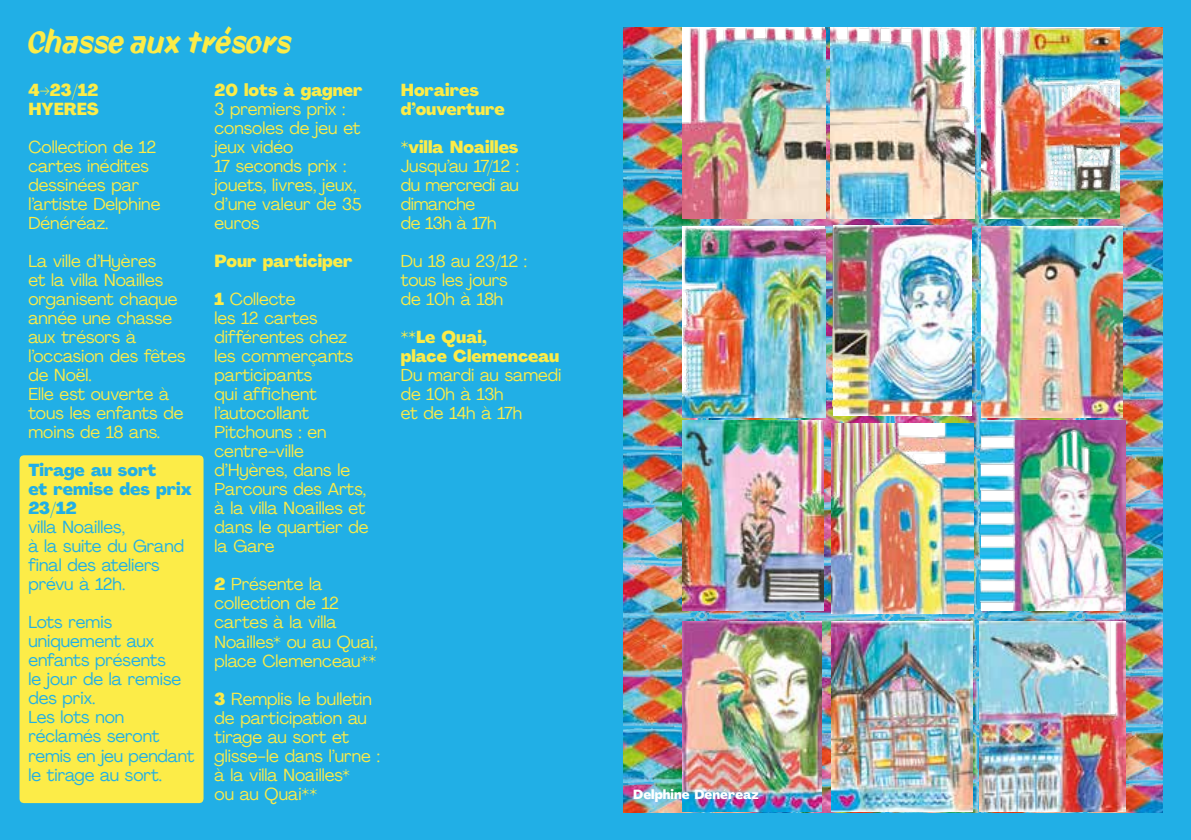
<style>
.page{position:relative;width:1191px;height:840px;background:#fff}
.page>*{position:absolute;margin:0;border:0;box-sizing:border-box;transform-origin:0 0}
.t1{font:30px "Joe 182";color:#fcec48}
.t2{font:17px/19px "Agrandir";color:#fcec48}
.t3{font:17px/19px "Agrandir";color:#21afe6}
.t4{font:800 17px/19px "Agrandir";color:#fcec48}
.t5{font:17px/19px "Agrandir";letter-spacing:-.02em;color:#fcec48}
.t6{font:800 17px/19px "Agrandir";color:#21afe6}
.t7{font:800 13px "Agrandir";color:#fff}
.s1{font-weight:800}
</style>
<div class="page">
<div style="left:0;top:0;width:1191px;height:839px;background:#21afe6"></div>
<img style="left:624px;top:28px;width:538px;height:783px">
<img style="left:682px;top:28px;width:143px;height:190px">
<img style="left:979px;top:620px;width:146px;height:191px">
<img style="left:830px;top:28px;width:144px;height:190px">
<img style="left:981px;top:28px;width:138px;height:190px">
<img style="left:682px;top:226px;width:143px;height:191px">
<img style="left:833px;top:225px;width:138px;height:190px">
<img style="left:981px;top:226px;width:141px;height:191px">
<img style="left:682px;top:420px;width:141px;height:190px">
<img style="left:831px;top:423px;width:142px;height:190px">
<img style="left:980px;top:420px;width:145px;height:190px">
<img style="left:682px;top:620px;width:139px;height:191px">
<img style="left:831px;top:620px;width:142px;height:191px">
<div style="left:20px;top:455px;width:183px;height:347px;background:#fcec48"></div>
<h1 class="t1" style="left:28px;top:20px;width:265px">Chasse aux trésors</h1>
<p class="t4" style="left:28px;top:80px;width:72px">4→23/12<br>HYERES</p>
<p class="t2" style="left:28px;top:137px;width:134px">Collection de 12 cartes inédites dessinées par l’artiste Delphine<br>Dénéréaz.</p>
<p class="t2" style="left:28px;top:251px;width:159px">La ville d’Hyères<br>et la villa Noailles organisent chaque année une chasse aux trésors à l’occasion des fêtes de Noël.<br>Elle est ouverte à tous les enfants de moins de 18 ans.</p>
<p class="t6" style="left:28px;top:460px;width:165px">Tirage au sort<br>et remise des prix<br>23/12</p>
<p class="t3" style="left:28px;top:517px;width:157px">villa Noailles,<br>à la suite du Grand final des ateliers prévu à 12h.</p>
<p class="t3" style="left:28px;top:612px;width:167px">Lots remis uniquement aux enfants présents<br>le jour de la remise des prix.<br>Les lots non réclamés seront remis en jeu pendant le tirage au sort.</p>
<p class="t4" style="left:214px;top:80px;width:149px">20 lots à gagner</p>
<p class="t2" style="left:214px;top:99px;width:148px">3 premiers prix : consoles de jeu et jeux vidéo<br>17 seconds prix : jouets, livres, jeux, d’une valeur de 35 euros</p>
<p class="t4" style="left:214px;top:251px;width:140px">Pour participer</p>
<p class="t2" style="left:214px;top:289px;width:156px"><span class="s1">1</span> Collecte<br>les 12 cartes différentes chez les commerçants participants<br>qui affichent l’autocollant<br>Pitchouns : en centre-ville d’Hyères, dans le<br>Parcours des Arts, à la villa Noailles et dans le quartier de la Gare</p>
<p class="t2" style="left:214px;top:574px;width:164px"><span class="s1">2</span> Présente la collection de 12 cartes à la villa<br>Noailles* ou au Quai, place Clemenceau**</p>
<p class="t2" style="left:214px;top:688px;width:167px"><span class="s1">3</span> Remplis le bulletin de participation au tirage au sort et glisse-le dans l’urne : à la villa Noailles*<br>ou au Quai**</p>
<p class="t4" style="left:401px;top:81px;width:106px">Horaires d’ouverture</p>
<p class="t4" style="left:401px;top:138px;width:119px">*villa Noailles</p>
<p class="t5" style="left:401px;top:156px;width:120px">Jusqu’au 17/12 : du mercredi au dimanche<br>de 13h à 17h</p>
<p class="t2" style="left:401px;top:251px;width:128px">Du 18 au 23/12 : tous les jours de 10h à 18h</p>
<p class="t4" style="left:401px;top:328px;width:160px">**Le Quai,<br>place Clemenceau</p>
<p class="t2" style="left:401px;top:365px;width:162px">Du mardi au samedi de 10h à 13h<br>et de 14h à 17h</p>
<p class="t7" style="left:633px;top:785px;width:127px">Delphine Dénéréaz</p>
</div>
